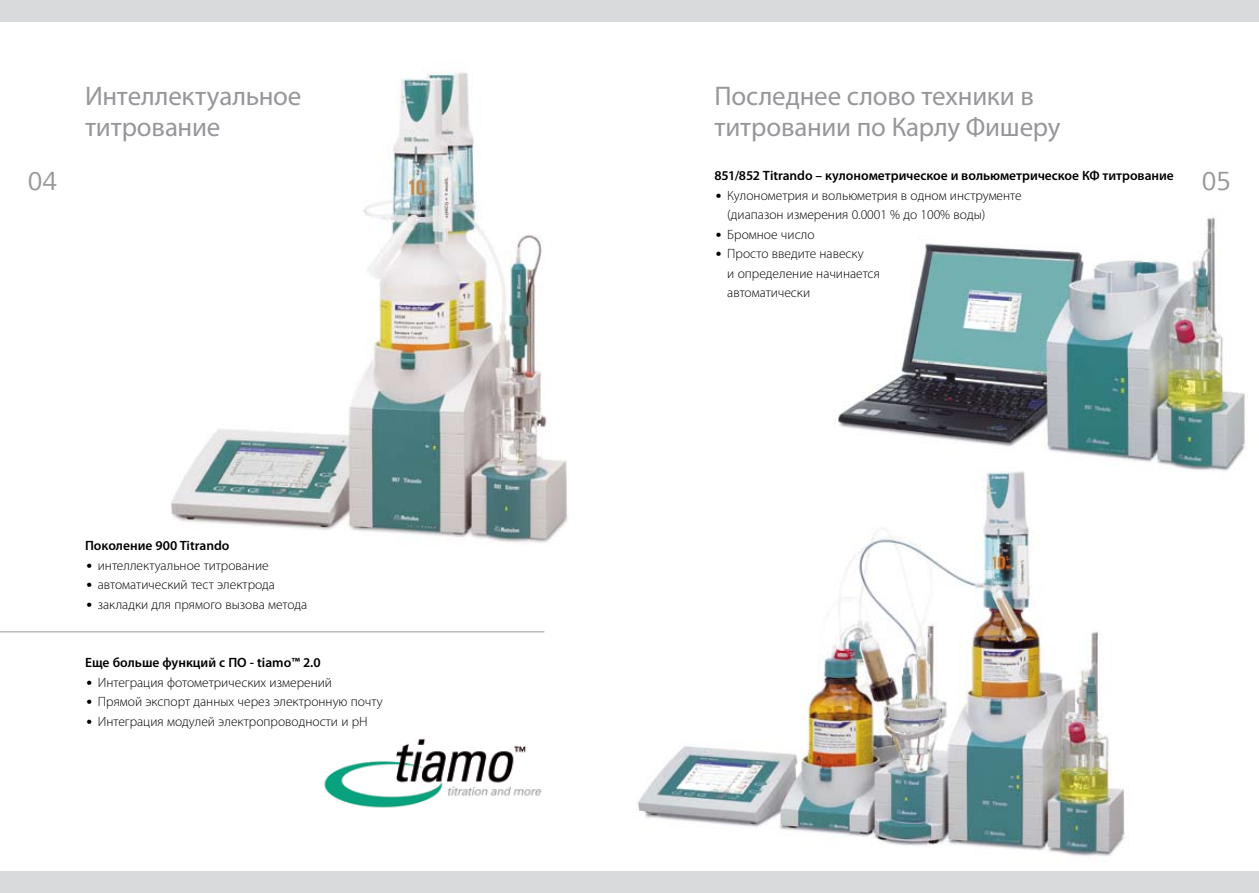
<style>
.page{position:relative;width:1259px;height:893px;background:#fff}
.page>*{position:absolute;margin:0;border:0;box-sizing:border-box;transform-origin:0 0}
.t1{font:27px/30.8px "Myriad Pro";letter-spacing:-.01em;color:#97979b}
.t2{font:27px "Frutiger Next LT";color:#97979b}
.t3{font:300 13.5px/19.5px "Myriad Pro";color:#000}
.t4{font:600 13.5px "Myriad Pro";color:#000}
.s1{font-family:"Frutiger Next LT";font-weight:800}
</style>
<div class="page">
<div style="left:0;top:0;width:642px;height:21px;background:#d8dadc"></div>
<div style="left:0;top:872px;width:642px;height:21px;background:#d8dadc"></div>
<div style="left:617px;top:0;width:642px;height:21px;background:#d8dadc"></div>
<div style="left:617px;top:872px;width:642px;height:21px;background:#d8dadc"></div>
<img style="left:324px;top:738px;width:218px;height:70px">
<img style="left:838px;top:217px;width:407px;height:254px">
<img style="left:171px;top:71px;width:397px;height:472px">
<img style="left:637px;top:467px;width:500px;height:389px">
<hr style="left:0;top:631px;width:544px;height:1px;background:#97979b">
<h1 class="t1" style="left:85px;top:80px;width:218px">Интеллектуальное титрование</h1>
<h1 class="t1" style="left:714px;top:80px;width:347px">Последнее слово техники в титровании по Карлу Фишеру</h1>
<p class="t4" style="left:714px;top:168px;width:461px">851/852 Titrando – кулонометрическое и вольюметрическое КФ титрование</p>
<p class="t3" style="left:727px;top:185px;width:296px;text-indent:-13px"><span class="s1">•</span> Кулонометрия и вольюметрия в одном инструменте (диапазон измерения 0.0001 % до 100% воды)</p>
<p class="t3" style="left:714px;top:224px;width:102px"><span class="s1">•</span> Бромное число</p>
<p class="t3" style="left:727px;top:244px;width:154px;text-indent:-13px"><span class="s1">•</span> Просто введите навеску<br>и определение начинается автоматически</p>
<h1 class="t2" style="left:28px;top:166px;width:31px">04</h1>
<h1 class="t2" style="left:1201px;top:166px;width:31px">05</h1>
<p class="t4" style="left:85px;top:538px;width:146px">Поколение 900 Titrando</p>
<p class="t3" style="left:85px;top:555px;width:185px"><span class="s1">•</span> интеллектуальное титрование</p>
<p class="t3" style="left:85px;top:575px;width:191px"><span class="s1">•</span> автоматический тест электрода</p>
<p class="t3" style="left:85px;top:594px;width:224px"><span class="s1">•</span> закладки для прямого вызова метода</p>
<p class="t4" style="left:85px;top:655px;width:237px">Еще больше функций с ПО - tiamo™ 2.0</p>
<p class="t3" style="left:85px;top:672px;width:248px"><span class="s1">•</span> Интеграция фотометрических измерений</p>
<p class="t3" style="left:85px;top:692px;width:299px"><span class="s1">•</span> Прямой экспорт данных через электронную почту</p>
<p class="t3" style="left:85px;top:711px;width:284px"><span class="s1">•</span> Интеграция модулей электропроводности и рН</p>
</div>
